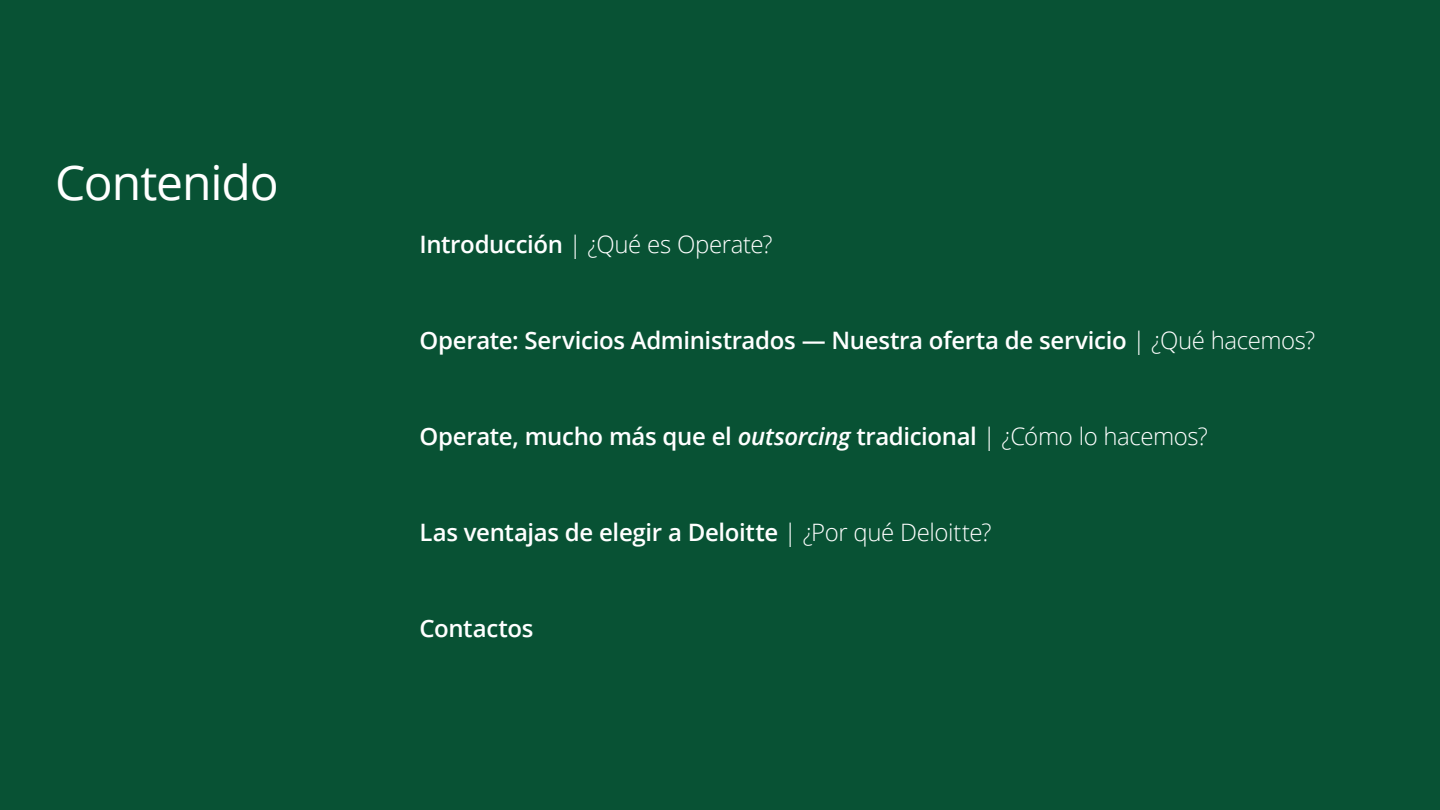
<style>
.page{position:relative;width:1440px;height:810px;background:#085234}
.page>*{position:absolute;margin:0;border:0;box-sizing:border-box;transform-origin:0 0}
.t1{font:48px "Open Sans";letter-spacing:-.02em;color:#fff}
.t2{font:600 24px "Open Sans";letter-spacing:-.015em;color:#fff}
.t3{font:300 24px "Open Sans";letter-spacing:-.015em;color:#fff}
.s1{font-weight:600}
.s2{font-weight:300}
.s3{font-style:italic}
</style>
<div class="page">
<h1 class="t1" style="left:55px;top:150px;width:225px">Contenido</h1>
<p class="t3" style="left:420px;top:228px;width:355px"><span class="s1">Introducción</span> | ¿Qué es Operate?</p>
<p class="t2" style="left:420px;top:324px;width:897px">Operate: Servicios Administrados — Nuestra oferta de servicio <span class="s2">| ¿Qué hacemos?</span></p>
<p class="t2" style="left:420px;top:420px;width:790px">Operate, mucho más que el <span class="s3">outsorcing</span> tradicional <span class="s2">| ¿Cómo lo hacemos?</span></p>
<p class="t2" style="left:420px;top:516px;width:573px">Las ventajas de elegir a Deloitte <span class="s2">| ¿Por qué Deloitte?</span></p>
<p class="t2" style="left:420px;top:612px;width:116px">Contactos</p>
</div>
